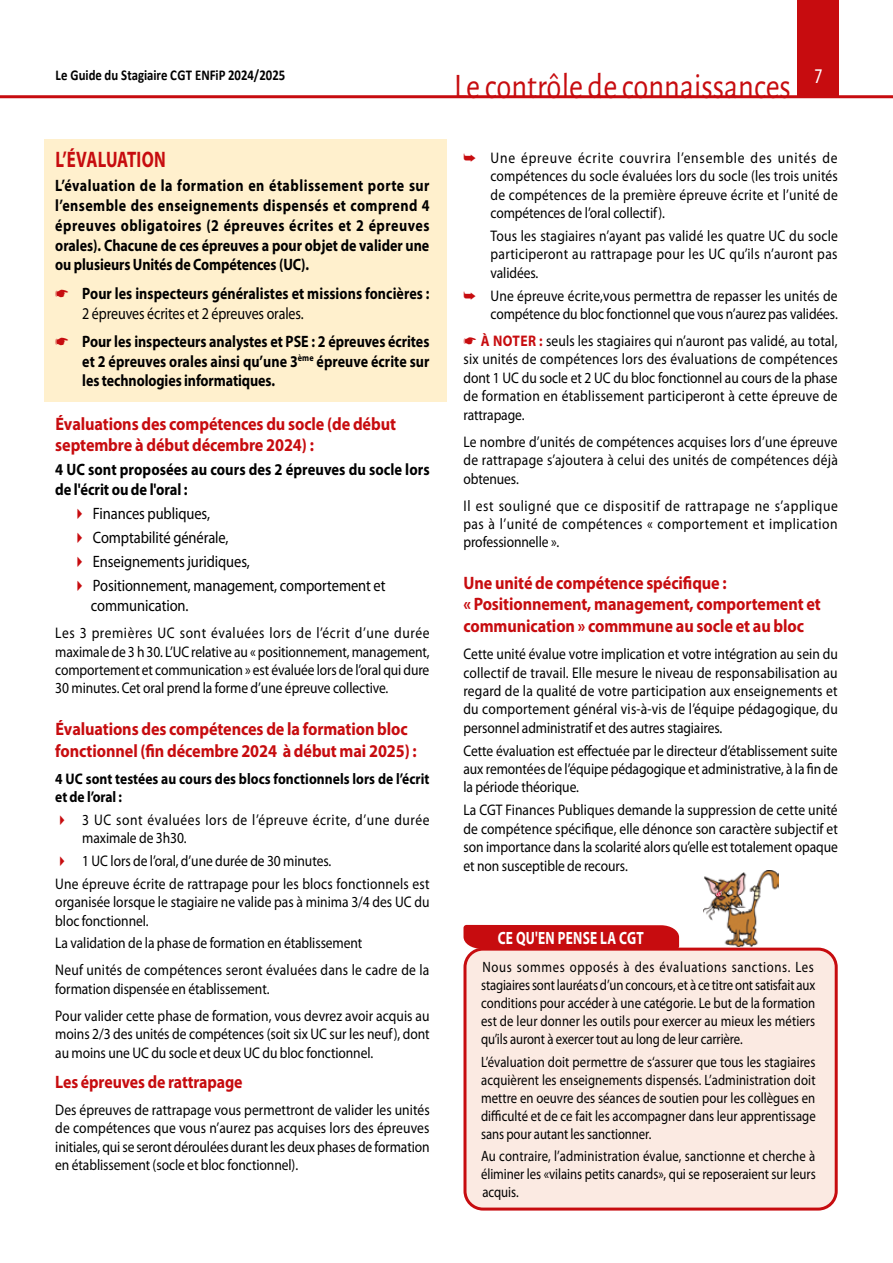
<style>
.page{position:relative;width:893px;height:1263px;background:#fff}
.page>*{position:absolute;margin:0;border:0;box-sizing:border-box;transform-origin:0 0}
.t1{font:36px "Alegreya Sans";color:#c70c0f;scale:.85 1}
.t2{font:700 22.5px "Myriad Pro";letter-spacing:.015em;color:#c70c0f;scale:.75 1}
.t3{font:condensed 21px "Myriad Pro";color:#fff}
.t4{font:700 18px/21.6px "Myriad Pro";letter-spacing:-.005em;color:#c70c0f;scale:.9 1}
.t5{font:700 18px "Myriad Pro";letter-spacing:-.005em;color:#c70c0f;scale:.88 1}
.t6{font:700 17.85px "Myriad Pro";letter-spacing:.02em;color:#fff;scale:.75 1}
.t7{font:700 16.5px/19.8px "Myriad Pro";color:#000;text-align:justify;scale:.85 1}
.t8{font:16.5px/19.8px "Myriad Pro";letter-spacing:-.005em;color:#000;scale:.88 1}
.t9{font:700 16.5px/19.8px "Myriad Pro";color:#000;scale:.88 1}
.t10{font:16.5px "Myriad Pro";letter-spacing:-.005em;color:#000;scale:.85 1}
.t11{font:15.3px/18.5px "Myriad Pro";letter-spacing:-.005em;color:#000;text-align:justify;scale:.88 1}
.t12{font:15.3px/22.6px "Myriad Pro";letter-spacing:.015em;color:#000;scale:.88 1}
.t13{font:700 15.3px/18.5px "Myriad Pro";letter-spacing:.005em;color:#000;scale:.88 1}
.t14{font:15.3px/18.5px "Myriad Pro";letter-spacing:.04em;color:#000;scale:.88 1}
.t15{font:15px/18px "Myriad Pro";letter-spacing:-.005em;color:#000;text-align:justify;scale:.85 1}
.t16{font:700 15px "Calibri";color:#000;scale:.85 1}
.s1{color:#c70c0f}
.s2{font-weight:700;color:#c70c0f}
</style>
<div class="page">
<div style="left:798px;top:0;width:41px;height:96px;background:#c70c0f"></div>
<hr style="left:0;top:95px;width:893px;height:3px;background:#c70c0f">
<div style="left:44px;top:139px;width:402px;height:263px;background:#fff0cd"></div>
<div style="left:465px;top:949px;width:371px;height:260px;background:#fbeae2;border-radius:18px"></div>
<div style="left:463px;top:948px;width:375px;height:262px;border:3px solid #c70c0f;border-radius:18px"></div>
<div style="left:463px;top:925px;width:216px;height:24px;background:#c70c0f"></div>
<img style="left:704px;top:870px;width:74px;height:76px">
<svg style="left:716px;top:891px;width:7px;height:5px"></svg>
<p class="t16" style="left:56px;top:65px;width:272px">Le Guide du Stagiaire CGT ENFiP 2024/2025</p>
<h3 class="t3" style="left:814px;top:63px;width:10px">7</h3>
<h1 class="t1" style="left:454px;top:62px;width:398px">Le contrôle de connaissances</h1>
<h2 class="t2" style="left:55px;top:145px;width:148px">L’ÉVALUATION</h2>
<p class="t7" style="left:55px;top:175px;width:442px">L’évaluation de la formation en établissement porte sur l’ensemble des enseignements dispensés et comprend 4 épreuves obligatoires (2 épreuves écrites et 2 épreuves orales). Chacune de ces épreuves a pour objet de valider une ou plusieurs Unités de Compétences (UC).</p>
<p class="t7" style="left:82px;top:283px;width:410px">Pour les inspecteurs généralistes et missions foncières :</p>
<p class="t10" style="left:82px;top:303px;width:262px">2 épreuves écrites et 2 épreuves orales.</p>
<p class="t7" style="left:82px;top:331px;width:410px">Pour les inspecteurs analystes et PSE : 2 épreuves écrites et 2 épreuves orales ainsi qu’une 3<sup>ème</sup> épreuve écrite sur les technologies informatiques.</p>
<p class="t4" style="left:55px;top:412px;width:380px">Évaluations des compétences du socle (de début septembre à début décembre 2024) :</p>
<p class="t9" style="left:55px;top:459px;width:427px">4 UC sont proposées au cours des 2 épreuves du socle lors de l'écrit ou de l'oral :</p>
<p class="t8" style="left:72px;top:503px;width:158px"><span class="s1">✔</span> Finances publiques,</p>
<p class="t8" style="left:72px;top:527px;width:179px"><span class="s1">✔</span> Comptabilité générale,</p>
<p class="t8" style="left:72px;top:552px;width:203px"><span class="s1">✔</span> Enseignements juridiques,</p>
<p class="t8" style="left:91px;top:576px;width:336px;text-indent:-19px"><span class="s1">✔</span> Positionnement, management, comportement et communication.</p>
<p class="t11" style="left:55px;top:623px;width:427px">Les 3 premières UC sont évaluées lors de l’écrit d’une durée maximale de 3 h 30. L’UC relative au « positionnement, management, comportement et communication » est évaluée lors de l’oral qui dure 30 minutes. Cet oral prend la forme d’une épreuve collective.</p>
<p class="t4" style="left:55px;top:718px;width:403px">Évaluations des compétences de la formation bloc fonctionnel (fin décembre 2024 à début mai 2025) :</p>
<p class="t13" style="left:55px;top:769px;width:427px">4 UC sont testées au cours des blocs fonctionnels lors de l’écrit et de l’oral :</p>
<p class="t14" style="left:82px;top:810px;width:396px;text-indent:-27px"><span class="s1">✔</span> 3 UC sont évaluées lors de l’épreuve écrite, d’une durée maximale de 3h30.</p>
<p class="t12" style="left:55px;top:849px;width:427px"><span class="s1">✔</span> 1 UC lors de l’oral, d’une durée de 30 minutes.<br>Une épreuve écrite de rattrapage pour les blocs fonctionnels est</p>
<p class="t11" style="left:55px;top:893px;width:427px">organisée lorsque le stagiaire ne valide pas à minima 3/4 des UC du bloc fonctionnel.</p>
<p class="t11" style="left:55px;top:930px;width:427px;line-height:27px">La validation de la phase de formation en établissement<br>Neuf unités de compétences seront évaluées dans le cadre de la</p>
<p class="t11" style="left:55px;top:975px;width:427px;line-height:27px">formation dispensée en établissement.<br>Pour valider cette phase de formation, vous devrez avoir acquis au</p>
<p class="t11" style="left:55px;top:1025px;width:427px">moins 2/3 des unités de compétences (soit six UC sur les neuf), dont au moins une UC du socle et deux UC du bloc fonctionnel.</p>
<p class="t5" style="left:55px;top:1070px;width:214px">Les épreuves de rattrapage</p>
<p class="t11" style="left:55px;top:1100px;width:427px">Des épreuves de rattrapage vous permettront de valider les unités de compétences que vous n’aurez pas acquises lors des épreuves initiales, qui se seront déroulées durant les deux phases de formation en établissement (socle et bloc fonctionnel).</p>
<p class="t11" style="left:490px;top:148px;width:396px">Une épreuve écrite couvrira l’ensemble des unités de compétences du socle évaluées lors du socle (les trois unités de compétences de la première épreuve écrite et l’unité de compétences de l’oral collectif).</p>
<p class="t11" style="left:490px;top:226px;width:396px">Tous les stagiaires n’ayant pas validé les quatre UC du socle participeront au rattrapage pour les UC qu’ils n’auront pas validées.</p>
<p class="t11" style="left:490px;top:286px;width:396px">Une épreuve écrite,vous permettra de repasser les unités de compétence du bloc fonctionnel que vous n’aurez pas validées.</p>
<p class="t11" style="left:463px;top:331px;width:427px;text-indent:17px"><span class="s2">À NOTER :</span> seuls les stagiaires qui n’auront pas validé, au total, six unités de compétences lors des évaluations de compétences dont 1 UC du socle et 2 UC du bloc fonctionnel au cours de la phase de formation en établissement participeront à cette épreuve de rattrapage.</p>
<p class="t11" style="left:463px;top:432px;width:427px">Le nombre d’unités de compétences acquises lors d’une épreuve de rattrapage s’ajoutera à celui des unités de compétences déjà obtenues.</p>
<p class="t11" style="left:463px;top:496px;width:427px">Il est souligné que ce dispositif de rattrapage ne s’applique pas à l’unité de compétences « comportement et implication professionnelle ».</p>
<p class="t4" style="left:463px;top:571px;width:398px">Une unité de compétence spécifique :<br>« Positionnement, management, comportement et communication » commmune au socle et au bloc</p>
<p class="t11" style="left:463px;top:644px;width:427px">Cette unité évalue votre implication et votre intégration au sein du collectif de travail. Elle mesure le niveau de responsabilisation au regard de la qualité de votre participation aux enseignements et du comportement général vis-à-vis de l’équipe pédagogique, du personnel administratif et des autres stagiaires.</p>
<p class="t11" style="left:463px;top:741px;width:427px">Cette évaluation est effectuée par le directeur d’établissement suite aux remontées de l’équipe pédagogique et administrative, à la fin de la période théorique.</p>
<p class="t11" style="left:463px;top:800px;width:427px">La CGT Finances Publiques demande la suppression de cette unité de compétence spécifique, elle dénonce son caractère subjectif et son importance dans la scolarité alors qu’elle est totalement opaque et non susceptible de recours.</p>
<p class="t6" style="left:498px;top:926px;width:196px">CE QU'EN PENSE LA CGT</p>
<p class="t15" style="left:481px;top:958px;width:395px">Nous sommes opposés à des évaluations sanctions. Les stagiaires sont lauréats d’un concours, et à ce titre ont satisfait aux conditions pour accéder à une catégorie. Le but de la formation est de leur donner les outils pour exercer au mieux les métiers qu’ils auront à exercer tout au long de leur carrière.</p>
<p class="t15" style="left:481px;top:1052px;width:395px">L’évaluation doit permettre de s‘assurer que tous les stagiaires acquièrent les enseignements dispensés. L’administration doit mettre en oeuvre des séances de soutien pour les collègues en difficulté et de ce fait les accompagner dans leur apprentissage sans pour autant les sanctionner.</p>
<p class="t15" style="left:481px;top:1147px;width:395px">Au contraire, l’administration évalue, sanctionne et cherche à éliminer les «vilains petits canards», qui se reposeraient sur leurs acquis.</p>
</div>
